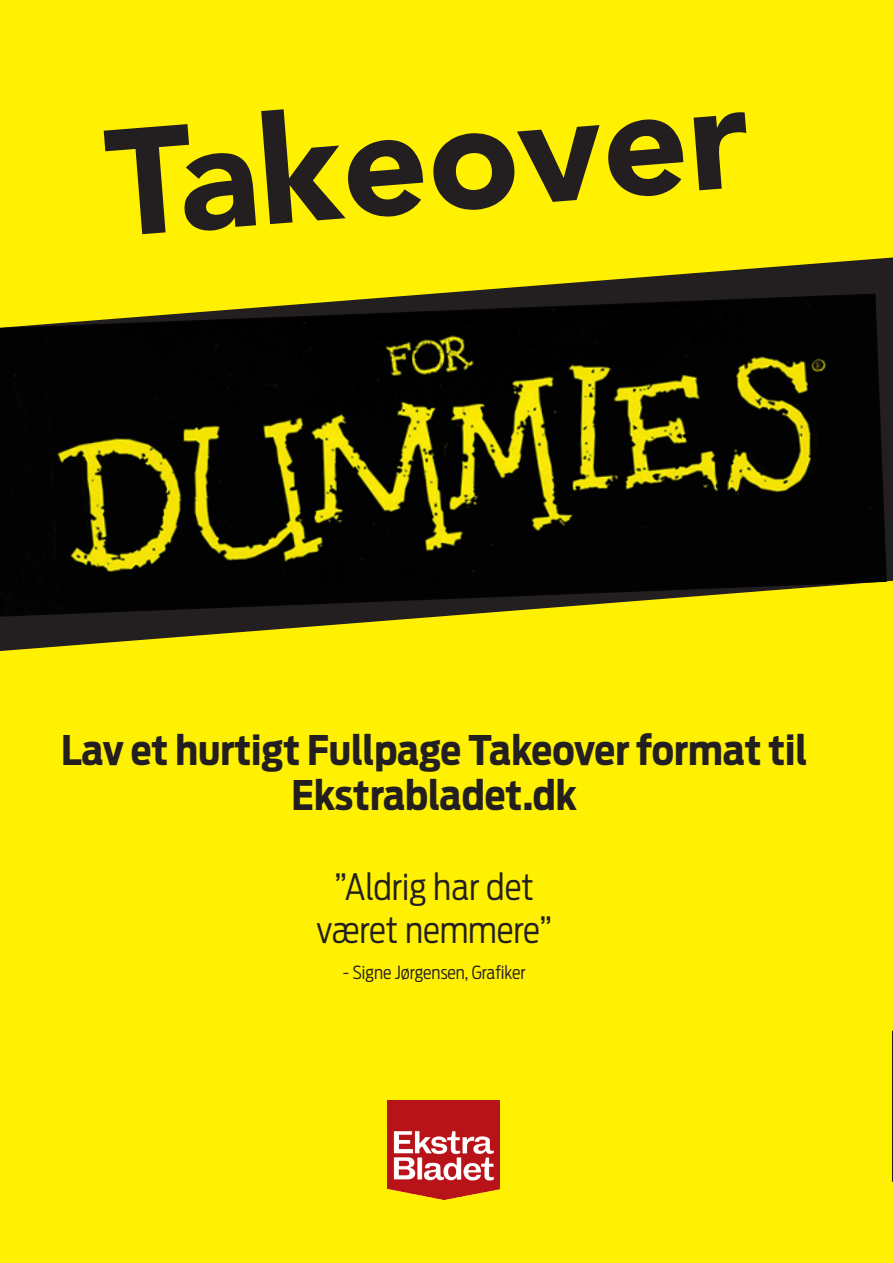
<style>
.page{position:relative;width:893px;height:1263px;background:#fff}
.page>*{position:absolute;margin:0;border:0;box-sizing:border-box;transform-origin:0 0}
.t1{font:900 150px "Avenir";color:#231f20}
.t2{font:700 40.5px/45px "Antenna Cond";color:#231f20;text-align:center}
.t3{font:300 36px "Antenna Cond";color:#231f20}
.t4{font:300 18px "Antenna Cond";color:#231f20}
</style>
<div class="page">
<div style="left:1px;top:1px;width:891px;height:1261px;background:#fff101"></div>
<svg style="left:0;top:252px;width:893px;height:406px"></svg>
<svg style="left:0;top:293px;width:888px;height:325px;background:#282604"></svg>
<img style="left:388px;top:1100px;width:112px;height:99px">
<p class="t1" style="left:98px;top:54px;width:645px;rotate:-4deg">Takeover</p>
<p class="t2" style="left:61px;top:728px;width:748px">Lav et hurtigt Fullpage Takeover format til<br>Ekstrabladet.dk</p>
<p class="t3" style="left:335px;top:865px;width:201px">”Aldrig har det</p>
<p class="t3" style="left:317px;top:909px;width:237px">været nemmere”</p>
<p class="t4" style="left:343px;top:962px;width:184px">- Signe Jørgensen, Grafiker</p>
</div>
